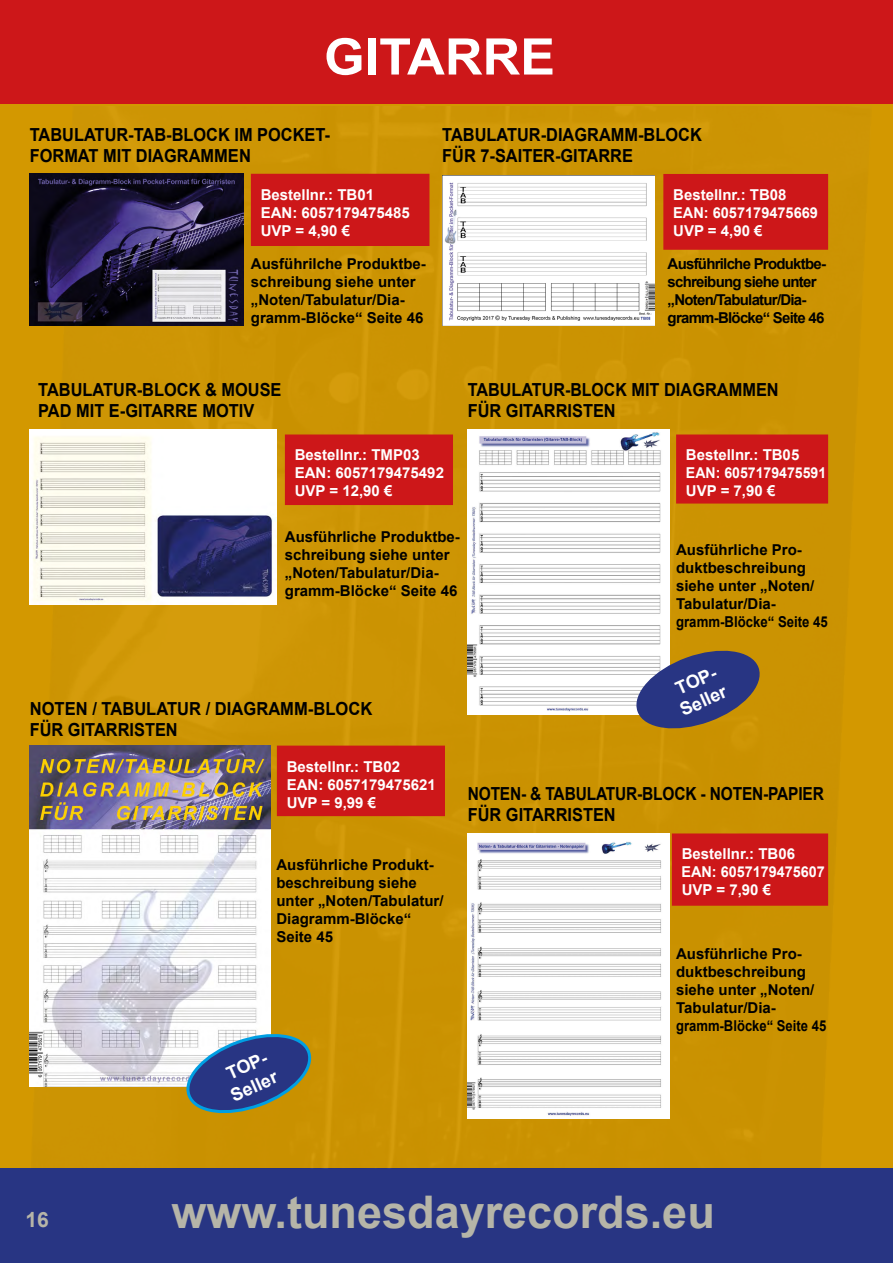
<style>
.page{position:relative;width:893px;height:1263px;background:#fff}
.page>*{position:absolute;margin:0;border:0;box-sizing:border-box;transform-origin:0 0}
.t1{font:700 50.4px "Arial";color:#fff;scale:1.04 1}
.t2{font:700 45px "Arial";color:#b6b5a8}
.t3{font:700 21px "Arial";color:#b6b5a8}
.t4{font:700 18px/21.6px "Arial";color:#000;scale:.91 1}
.t5{font:700 18px "Arial";color:#000;scale:.86 1}
.t6{font:700 18px "Arial";color:#000;scale:.92 1}
.t7{font:700 18px "Arial";color:#000;scale:.9 1}
.t8{font:700 18px "Arial";color:#fff}
.t9{font:700 15px/18px "Arial";color:#000}
.t10{font:700 15px "Arial";color:#fff}
.t11{font:700 15px/18px "Arial";letter-spacing:-.05em;color:#000}
.t12{font:700 15px "Arial";color:#fff;scale:.94 1}
.t13{font:700 15px "Arial";color:#fff;scale:.96 1}
</style>
<div class="page">
<div style="left:0;top:103px;width:893px;height:1065px;background:#d39800"></div>
<div style="left:0;top:0;width:893px;height:103px;background:#cd1719"></div>
<div style="left:0;top:1168px;width:893px;height:95px;background:#283583"></div>
<div style="left:21px;top:106px;width:851px;height:1062px;background:#cb9302"></div>
<img style="left:468px;top:429px;width:201px;height:286px">
<img style="left:468px;top:833px;width:201px;height:286px">
<div style="left:252px;top:174px;width:177px;height:71px;background:#cd1719"></div>
<div style="left:251px;top:174px;width:178px;height:72px;border:2px solid #cd1719"></div>
<img style="left:30px;top:174px;width:214px;height:152px">
<img style="left:442px;top:175px;width:212px;height:151px">
<div style="left:664px;top:175px;width:163px;height:74px;background:#cd1719"></div>
<div style="left:663px;top:174px;width:165px;height:76px;border:2px solid #cd1719"></div>
<div style="left:286px;top:435px;width:166px;height:69px;background:#cd1719"></div>
<div style="left:285px;top:434px;width:168px;height:71px;border:2px solid #cd1719"></div>
<img style="left:30px;top:429px;width:247px;height:175px">
<div style="left:677px;top:435px;width:150px;height:68px;background:#cd1719"></div>
<div style="left:676px;top:434px;width:152px;height:69px;border:2px solid #cd1719"></div>
<div style="left:278px;top:746px;width:166px;height:69px;background:#cd1719"></div>
<div style="left:277px;top:746px;width:168px;height:70px;border:2px solid #cd1719"></div>
<div style="left:673px;top:834px;width:154px;height:71px;background:#cd1719"></div>
<div style="left:672px;top:833px;width:156px;height:73px;border:2px solid #cd1719"></div>
<img style="left:30px;top:746px;width:241px;height:341px">
<svg style="left:632px;top:646px;width:132px;height:87px;background:#6e666d"></svg>
<svg style="left:183px;top:1030px;width:132px;height:87px;background:#686f7e"></svg>
<p class="t1" style="left:324px;top:21px;width:224px">GITARRE</p>
<p class="t4" style="left:30px;top:124px;width:331px">TABULATUR-TAB-BLOCK IM POCKET-<br>FORMAT MIT DIAGRAMMEN</p>
<p class="t10" style="left:261px;top:184px;width:115px">Bestellnr.: TB01</p>
<p class="t10" style="left:261px;top:202px;width:151px">EAN: 6057179475485</p>
<p class="t10" style="left:261px;top:220px;width:91px">UVP = 4,90 €</p>
<p class="t9" style="left:251px;top:255px;width:177px">Ausführilche Produktbe&shy;schreibung siehe unter „Noten/Tabulatur/Dia&shy;gramm-Blöcke“ Seite 46</p>
<p class="t4" style="left:442px;top:124px;width:287px">TABULATUR-DIAGRAMM-BLOCK<br>FÜR 7-SAITER-GITARRE</p>
<p class="t10" style="left:673px;top:184px;width:115px">Bestellnr.: TB08</p>
<p class="t10" style="left:673px;top:202px;width:146px">EAN: 6057179475669</p>
<p class="t10" style="left:673px;top:220px;width:91px">UVP = 4,90 €</p>
<p class="t11" style="left:668px;top:255px;width:160px">Ausführilche Produktbe&shy;schreibung siehe unter „Noten/Tabulatur/Dia&shy;gramm-Blöcke“ Seite 46</p>
<p class="t4" style="left:38px;top:379px;width:269px">TABULATUR-BLOCK &amp; MOUSE<br>PAD MIT E-GITARRE MOTIV</p>
<p class="t7" style="left:468px;top:377px;width:347px">TABULATUR-BLOCK MIT DIAGRAMMEN</p>
<p class="t4" style="left:468px;top:400px;width:164px">FÜR GITARRISTEN</p>
<p class="t10" style="left:295px;top:445px;width:127px">Bestellnr.: TMP03</p>
<p class="t10" style="left:295px;top:463px;width:151px">EAN: 6057179475492</p>
<p class="t10" style="left:295px;top:481px;width:99px">UVP = 12,90 €</p>
<p class="t9" style="left:285px;top:528px;width:177px">Ausführliche Produktbe&shy;schreibung siehe unter „Noten/Tabulatur/Dia&shy;gramm-Blöcke“ Seite 46</p>
<p class="t10" style="left:686px;top:445px;width:115px">Bestellnr.: TB05</p>
<p class="t12" style="left:686px;top:463px;width:151px">EAN: 6057179475591</p>
<p class="t10" style="left:686px;top:481px;width:91px">UVP = 7,90 €</p>
<p class="t9" style="left:676px;top:541px;width:153px">Ausführliche Pro&shy;duktbeschreibung siehe unter „Noten/<br>Tabulatur/Dia&shy;gramm-Blöcke“ Seite 45</p>
<p class="t6" style="left:30px;top:696px;width:374px">NOTEN / TABULATUR / DIAGRAMM-BLOCK</p>
<p class="t4" style="left:30px;top:719px;width:164px">FÜR GITARRISTEN</p>
<p class="t10" style="left:287px;top:756px;width:115px">Bestellnr.: TB02</p>
<p class="t10" style="left:287px;top:774px;width:151px">EAN: 6057179475621</p>
<p class="t10" style="left:287px;top:792px;width:91px">UVP = 9,99 €</p>
<p class="t9" style="left:276px;top:856px;width:169px">Ausführliche Produkt&shy;beschreibung siehe unter „Noten/Tabulatur/<br>Diagramm-Blöcke“<br>Seite 45</p>
<p class="t8" style="left:222px;top:1062px;width:44px;rotate:-24deg">TOP-</p>
<p class="t8" style="left:227px;top:1084px;width:51px;rotate:-24deg">Seller</p>
<p class="t8" style="left:672px;top:677px;width:44px;rotate:-24deg">TOP-</p>
<p class="t8" style="left:676px;top:699px;width:51px;rotate:-24deg">Seller</p>
<p class="t5" style="left:468px;top:781px;width:416px">NOTEN- &amp; TABULATUR-BLOCK - NOTEN-PAPIER</p>
<p class="t4" style="left:468px;top:804px;width:164px">FÜR GITARRISTEN</p>
<p class="t10" style="left:682px;top:843px;width:115px">Bestellnr.: TB06</p>
<p class="t13" style="left:681px;top:861px;width:151px">EAN: 6057179475607</p>
<p class="t10" style="left:682px;top:879px;width:91px">UVP = 7,90 €</p>
<p class="t9" style="left:676px;top:945px;width:152px">Ausführliche Pro&shy;duktbeschreibung siehe unter „Noten/<br>Tabulatur/Dia&shy;gramm-Blöcke“ Seite 45</p>
<p class="t3" style="left:26px;top:1205px;width:25px">16</p>
<p class="t2" style="left:171px;top:1180px;width:545px">www.tunesdayrecords.eu</p>
</div>
